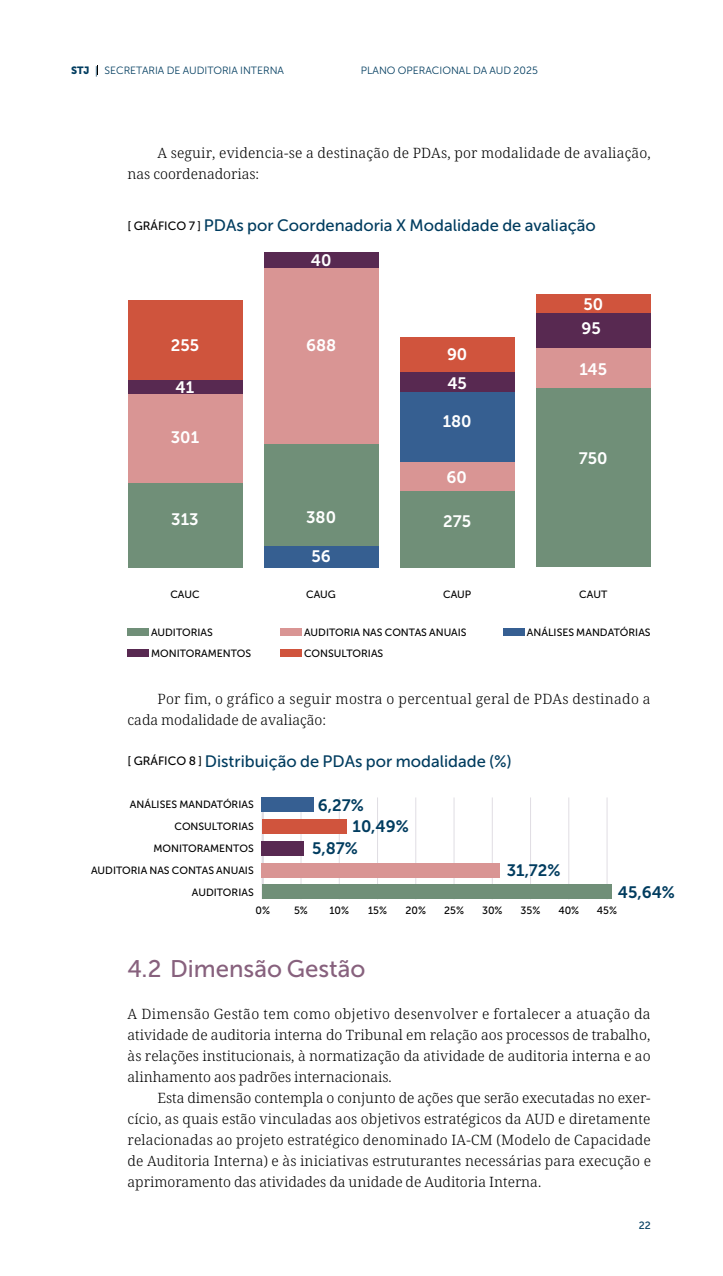
<style>
.page{position:relative;width:723px;height:1276px;background:#fff}
.page>*{position:absolute;margin:0;border:0;box-sizing:border-box;transform-origin:0 0}
.t1{font:24px "Museo Sans 500";color:#87617d}
.t2{font:16.5px "Museo Sans 500";color:#003c5f}
.t3{font:16.5px "Museo Sans 700";color:#fff}
.t4{font:16.5px "Museo Sans 700";color:#003c5f}
.t5{font:300 14.25px/21px "Noto Serif";color:#000;text-align:justify}
.t6{font:300 14.25px/21px "Noto Serif";letter-spacing:.02em;color:#000}
.t7{font:10.5px/21px "Museo Sans 500";color:#000}
.t8{font:10.5px "Museo Sans 300";color:#003c5f}
.t9{font:10.5px "Museo Sans 500";color:#003c5f}
.s1{font-family:"Museo Sans 900"}
.s2{font-family:"Minion Pro"}
.s3{font-size:12px;color:#000}
</style>
<div class="page">
<div style="left:128px;top:300px;width:114px;height:81px;background:#cf543d"></div>
<div style="left:536px;top:312px;width:115px;height:37px;background:#582951"></div>
<div style="left:400px;top:337px;width:114px;height:36px;background:#d0543d"></div>
<div style="left:128px;top:628px;width:21px;height:8px;background:#708f78"></div>
<div style="left:128px;top:649px;width:21px;height:8px;background:#582951"></div>
<div style="left:281px;top:628px;width:21px;height:8px;background:#d99594"></div>
<div style="left:503px;top:628px;width:22px;height:8px;background:#365f92"></div>
<div style="left:281px;top:649px;width:21px;height:8px;background:#d0543d"></div>
<div style="left:264px;top:268px;width:114px;height:241px;background:#d99594"></div>
<div style="left:264px;top:444px;width:114px;height:123px;background:#708f78"></div>
<div style="left:400px;top:372px;width:114px;height:21px;background:#582951"></div>
<div style="left:400px;top:393px;width:114px;height:76px;background:#365f91"></div>
<div style="left:400px;top:489px;width:114px;height:78px;background:#708f78"></div>
<div style="left:536px;top:349px;width:115px;height:45px;background:#d99594"></div>
<div style="left:536px;top:389px;width:115px;height:178px;background:#708f78"></div>
<div style="left:128px;top:380px;width:114px;height:14px;background:#582951"></div>
<div style="left:128px;top:394px;width:114px;height:99px;background:#d99594"></div>
<div style="left:128px;top:483px;width:114px;height:84px;background:#708f78"></div>
<div style="left:264px;top:252px;width:114px;height:16px;background:#582951"></div>
<div style="left:264px;top:546px;width:114px;height:21px;background:#365f91"></div>
<hr style="left:262px;top:797px;width:2px;height:102px;background:#e0dde3">
<hr style="left:607px;top:797px;width:1px;height:102px;background:#e0dde3">
<hr style="left:301px;top:797px;width:1px;height:102px;background:#e0dde3">
<hr style="left:339px;top:797px;width:1px;height:102px;background:#e0dde3">
<hr style="left:377px;top:797px;width:1px;height:102px;background:#e0dde3">
<hr style="left:415px;top:797px;width:1px;height:102px;background:#e0dde3">
<hr style="left:454px;top:797px;width:1px;height:102px;background:#e0dde3">
<hr style="left:492px;top:797px;width:1px;height:102px;background:#e0dde3">
<hr style="left:530px;top:797px;width:1px;height:102px;background:#e0dde3">
<hr style="left:568px;top:797px;width:1px;height:102px;background:#e0dde3">
<div style="left:262px;top:884px;width:349px;height:15px;background:#708f78"></div>
<div style="left:262px;top:863px;width:238px;height:14px;background:#d99594"></div>
<div style="left:262px;top:841px;width:42px;height:14px;background:#582951"></div>
<div style="left:262px;top:819px;width:85px;height:14px;background:#d0543d"></div>
<div style="left:262px;top:797px;width:52px;height:14px;background:#365f92"></div>
<div style="left:400px;top:462px;width:114px;height:28px;background:#d99594"></div>
<div style="left:536px;top:294px;width:115px;height:18px;background:#d0543d"></div>
<p class="t8" style="left:71px;top:64px;width:214px"><span class="s1">STJ</span> <span class="s2">|</span> SECRETARIA DE AUDITORIA INTERNA</p>
<p class="t8" style="left:361px;top:64px;width:178px">PLANO OPERACIONAL DA AUD 2025</p>
<p class="t5" style="left:128px;top:142px;width:525px;text-indent:30px">A seguir, evidencia-se a destinação de PDAs, por modalidade de avaliação, nas coordenadorias:</p>
<p class="t2" style="left:128px;top:216px;width:470px"><span class="s3">[ GRÁFICO 7 ]</span> PDAs por Coordenadoria X Modalidade de avaliação</p>
<p class="t3" style="left:171px;top:336px;width:30px">255</p>
<p class="t3" style="left:311px;top:251px;width:22px">40</p>
<p class="t3" style="left:306px;top:336px;width:32px">688</p>
<p class="t3" style="left:447px;top:345px;width:22px">90</p>
<p class="t3" style="left:176px;top:378px;width:20px">41</p>
<p class="t3" style="left:447px;top:374px;width:21px">45</p>
<p class="t3" style="left:171px;top:428px;width:30px">301</p>
<p class="t3" style="left:443px;top:412px;width:30px">180</p>
<p class="t3" style="left:446px;top:468px;width:22px">60</p>
<p class="t3" style="left:306px;top:508px;width:31px">380</p>
<p class="t3" style="left:171px;top:510px;width:29px">313</p>
<p class="t3" style="left:443px;top:512px;width:29px">275</p>
<p class="t3" style="left:311px;top:547px;width:21px">56</p>
<p class="t3" style="left:583px;top:295px;width:21px">50</p>
<p class="t3" style="left:581px;top:319px;width:21px">95</p>
<p class="t3" style="left:579px;top:360px;width:29px">145</p>
<p class="t3" style="left:579px;top:449px;width:30px">750</p>
<p class="t7" style="left:170px;top:584px;width:31px">CAUC</p>
<p class="t7" style="left:306px;top:584px;width:31px">CAUG</p>
<p class="t7" style="left:443px;top:584px;width:30px">CAUP</p>
<p class="t7" style="left:579px;top:584px;width:29px">CAUT</p>
<p class="t7" style="left:151px;top:621px;width:102px">AUDITORIAS<br>MONITORAMENTOS</p>
<p class="t7" style="left:304px;top:621px;width:164px">AUDITORIA NAS CONTAS ANUAIS</p>
<p class="t7" style="left:527px;top:621px;width:125px">ANÁLISES MANDATÓRIAS</p>
<p class="t7" style="left:304px;top:642px;width:81px">CONSULTORIAS</p>
<p class="t6" style="left:128px;top:688px;width:525px;text-indent:30px">Por fim, o gráfico a seguir mostra o percentual geral de PDAs destinado a cada modalidade de avaliação:</p>
<p class="t2" style="left:128px;top:752px;width:386px"><span class="s3">[ GRÁFICO 8 ]</span> Distribuição de PDAs por modalidade (%)</p>
<p class="t7" style="left:130px;top:794px;width:125px">ANÁLISES MANDATÓRIAS</p>
<p class="t7" style="left:174px;top:816px;width:81px">CONSULTORIAS</p>
<p class="t7" style="left:91px;top:860px;width:164px">AUDITORIA NAS CONTAS ANUAIS</p>
<p class="t7" style="left:153px;top:838px;width:102px">MONITORAMENTOS</p>
<p class="t7" style="left:192px;top:881px;width:63px">AUDITORIAS</p>
<p class="t4" style="left:318px;top:795px;width:47px">6,27%</p>
<p class="t4" style="left:353px;top:817px;width:58px">10,49%</p>
<p class="t4" style="left:312px;top:839px;width:47px">5,87%</p>
<p class="t4" style="left:507px;top:861px;width:55px">31,72%</p>
<p class="t4" style="left:618px;top:883px;width:59px">45,64%</p>
<p class="t7" style="left:255px;top:900px;width:16px">0%</p>
<p class="t7" style="left:294px;top:900px;width:15px">5%</p>
<p class="t7" style="left:329px;top:900px;width:21px">10%</p>
<p class="t7" style="left:368px;top:900px;width:21px">15%</p>
<p class="t7" style="left:405px;top:900px;width:22px">20%</p>
<p class="t7" style="left:444px;top:900px;width:21px">25%</p>
<p class="t7" style="left:482px;top:900px;width:22px">30%</p>
<p class="t7" style="left:521px;top:900px;width:21px">35%</p>
<p class="t7" style="left:558px;top:900px;width:22px">40%</p>
<p class="t7" style="left:597px;top:900px;width:22px">45%</p>
<h1 class="t1" style="left:128px;top:955px;width:239px">4.2 Dimensão Gestão</h1>
<p class="t5" style="left:128px;top:1003px;width:525px">A Dimensão Gestão tem como objetivo desenvolver e fortalecer a atuação da atividade de auditoria interna do Tribunal em relação aos processos de trabalho, às relações institucionais, à normatização da atividade de auditoria interna e ao alinhamento aos padrões internacionais.</p>
<p class="t5" style="left:128px;top:1087px;width:525px;text-indent:30px">Esta dimensão contempla o conjunto de ações que serão executadas no exer&shy;cício, as quais estão vinculadas aos objetivos estratégicos da AUD e diretamente relacionadas ao projeto estratégico denominado IA-CM (Modelo de Capacidade de Auditoria Interna) e às iniciativas estruturantes necessárias para execução e aprimoramento das atividades da unidade de Auditoria Interna.</p>
<p class="t9" style="left:639px;top:1219px;width:14px">22</p>
</div>
